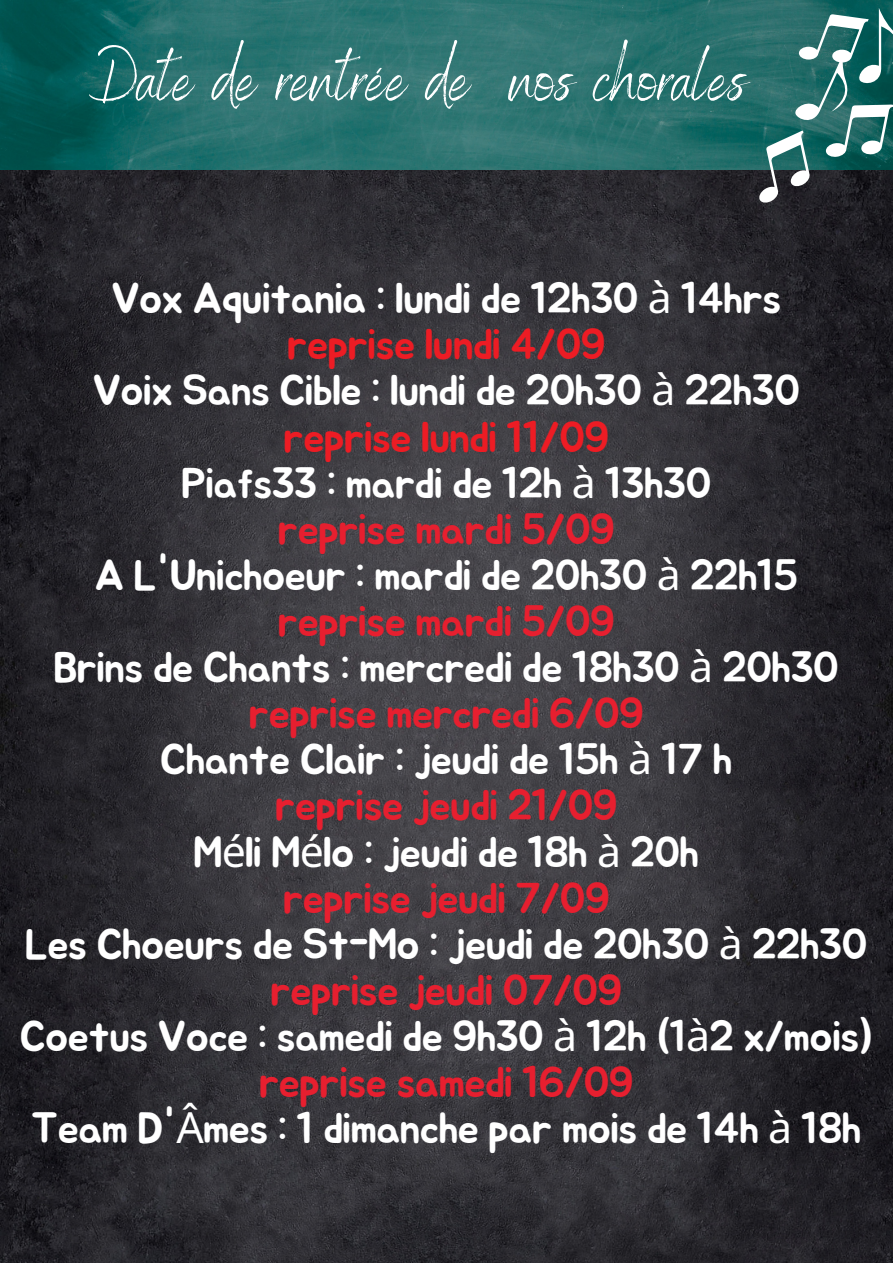
<style>
.page{position:relative;width:893px;height:1264px;background:#fff}
.page>*{position:absolute;margin:0;border:0;box-sizing:border-box;transform-origin:0 0}
.t1{font:69px "Benedict";color:#fff}
.t2{font:42.9px "Jua";letter-spacing:-.025em;color:#fff}
.t3{font:42.9px "Jua";letter-spacing:-.025em;color:#e71f2f}
.t4{font:42.9px "Jua";letter-spacing:-.025em;color:#ed1c24}
.s1{font-family:"Noto Sans"}
</style>
<div class="page">
<img style="left:0;top:0;width:892px;height:1262px">
<svg style="left:746px;top:0;width:146px;height:205px;background:#3b706e"></svg>
<p class="t1" style="left:89px;top:35px;width:658px">Date de rentrée de nos chorales</p>
<p class="t2" style="left:111px;top:279px;width:672px">Vox Aquitania : lundi de 12h30 <span class="s1">à</span> 14hrs</p>
<p class="t4" style="left:287px;top:325px;width:320px">reprise lundi 4/09</p>
<p class="t2" style="left:92px;top:371px;width:709px">Voix Sans Cible : lundi de 20h30 <span class="s1">à</span> 22h30</p>
<p class="t4" style="left:283px;top:417px;width:327px">reprise lundi 11/09</p>
<p class="t2" style="left:181px;top:463px;width:532px">Piafs33 : mardi de 12h <span class="s1">à</span> 13h30</p>
<p class="t3" style="left:277px;top:509px;width:339px">reprise mardi 5/09</p>
<p class="t2" style="left:95px;top:555px;width:705px">A L'Unichoeur : mardi de 20h30 <span class="s1">à</span> 22h15</p>
<p class="t3" style="left:277px;top:601px;width:339px">reprise mardi 5/09</p>
<p class="t2" style="left:54px;top:647px;width:787px">Brins de Chants : mercredi de 18h30 <span class="s1">à</span> 20h30</p>
<p class="t3" style="left:248px;top:694px;width:397px">reprise mercredi 6/09</p>
<p class="t2" style="left:160px;top:740px;width:574px">Chante Clair : jeudi de 15h <span class="s1">à</span> 17 h</p>
<p class="t3" style="left:275px;top:786px;width:344px">reprise jeudi 21/09</p>
<p class="t2" style="left:193px;top:832px;width:507px">M<span class="s1">é</span>li M<span class="s1">é</span>lo : jeudi de 18h <span class="s1">à</span> 20h</p>
<p class="t3" style="left:283px;top:878px;width:328px">reprise jeudi 7/09</p>
<p class="t2" style="left:25px;top:924px;width:844px">Les Choeurs de St-Mo : jeudi de 20h30 <span class="s1">à</span> 22h30</p>
<p class="t3" style="left:270px;top:970px;width:354px">reprise jeudi 07/09</p>
<p class="t2" style="left:19px;top:1016px;width:855px">Coetus Voce : samedi de 9h30 <span class="s1">à</span> 12h (1<span class="s1">à</span>2 x/mois)</p>
<p class="t3" style="left:259px;top:1062px;width:376px">reprise samedi 16/09</p>
<p class="t2" style="left:31px;top:1108px;width:832px">Team D'<span class="s1">Â</span>mes : 1 dimanche par mois de 14h <span class="s1">à</span> 18h</p>
</div>
